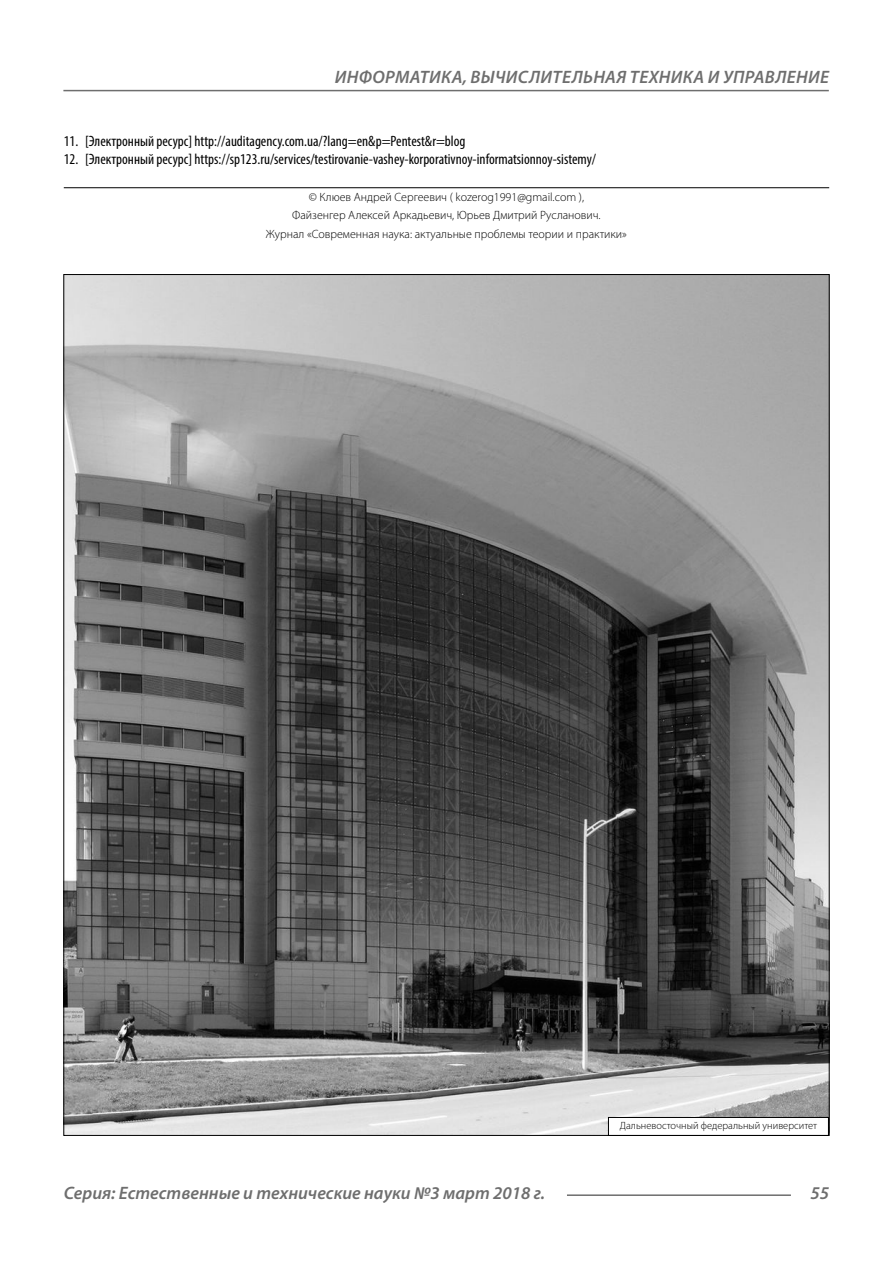
<style>
.page{position:relative;width:893px;height:1263px;background:#fff}
.page>*{position:absolute;margin:0;border:0;box-sizing:border-box;transform-origin:0 0}
.t1{font:italic 600 18px "Myriad Pro";letter-spacing:.005em;color:#6e6e6e}
.t2{font:condensed 15px "Myriad Pro";color:#000}
.Copy{font:300 12px/18.3px "Myriad Pro";color:#000;text-align:center}
.Author-doc{font:300 10.5px "Myriad Pro";color:#000}
</style>
<div class="page">
<hr style="left:63px;top:90px;width:766px;height:1px;background:#6e6e6e">
<hr style="left:567px;top:1194px;width:224px;height:2px;background:#6e6e6e">
<hr style="left:64px;top:187px;width:765px;height:1px;background:#000">
<img style="left:65px;top:276px;width:763px;height:858px">
<div style="left:608px;top:1117px;width:220px;height:18px;background:#fff"></div>
<div style="left:608px;top:1117px;width:221px;height:19px;border:1px solid #000"></div>
<p class="t1" style="left:335px;top:66px;width:496px">ИНФОРМАТИКА, ВЫЧИСЛИТЕЛЬНАЯ ТЕХНИКА И УПРАВЛЕНИЕ</p>
<p class="t2" style="left:64px;top:132px;width:403px">11. [Электронный ресурс] http://auditagency.com.ua/?lang=en&amp;p=Pentest&amp;r=blog</p>
<p class="t2" style="left:64px;top:150px;width:534px">12. [Электронный ресурс] https://sp123.ru/services/testirovanie-vashey-korporativnoy-informatsionnoy-sistemy/</p>
<p class="Copy" style="left:266px;top:188px;width:363px">© Клюев Андрей Сергеевич ( kozerog1991@gmail.com ),<br>Файзенгер Алексей Аркадьевич, Юрьев Дмитрий Русланович.<br>Журнал «Современная наука: актуальные проблемы теории и практики»</p>
<p class="Author-doc" style="left:620px;top:1119px;width:199px">Дальневосточный федеральный университет</p>
<p class="t1" style="left:64px;top:1182px;width:483px">Серия: Естественные и технические науки №3 март 2018 г.</p>
<p class="t1" style="left:810px;top:1182px;width:20px">55</p>
</div>
